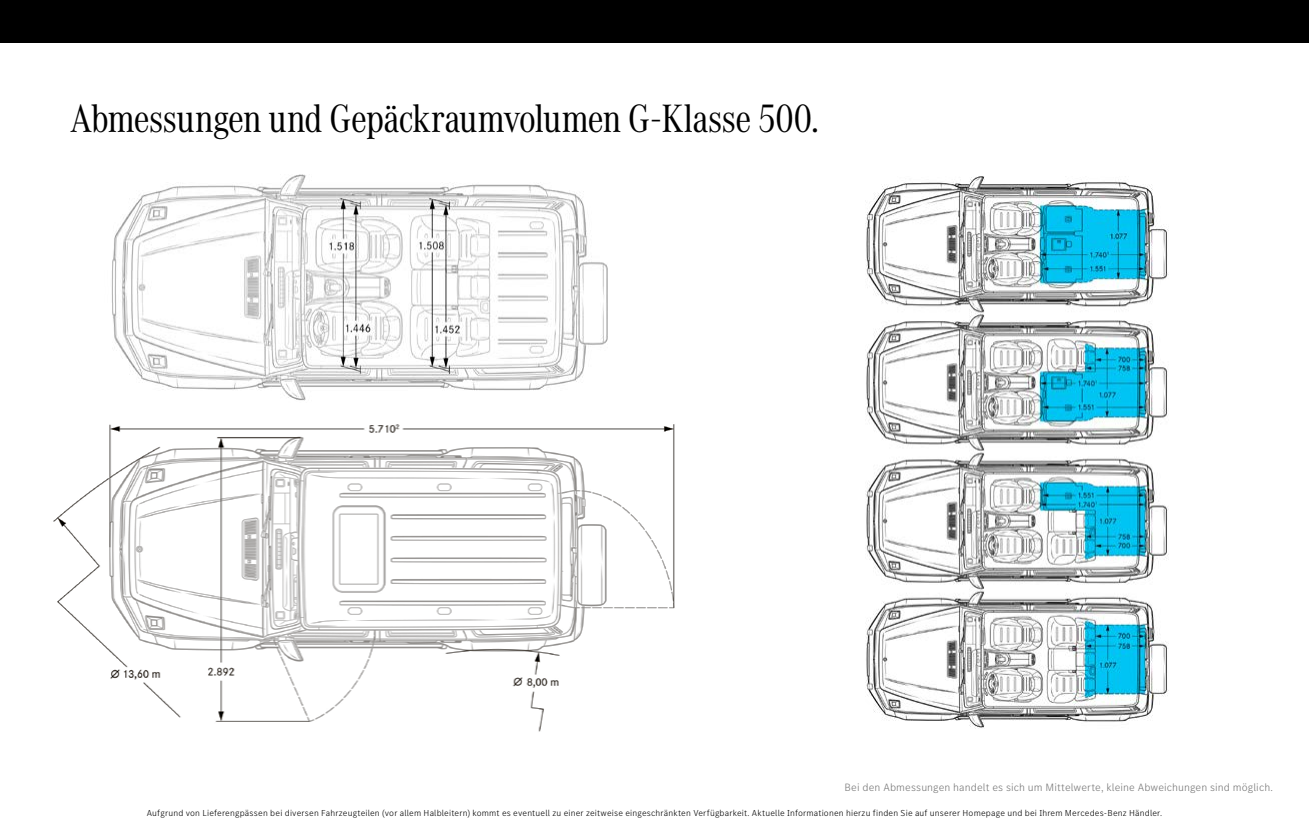
<style>
.page{position:relative;width:1309px;height:820px;background:#fff}
.page>*{position:absolute;margin:0;border:0;box-sizing:border-box;transform-origin:0 0}
.t1{font:41px "MB Corpo A Title Cond";letter-spacing:-.01em;color:#000}
.t2{font:300 11px "MB Corpo S Text";letter-spacing:.01em;color:#777}
.t3{font:300 9px "MB Corpo S Text";letter-spacing:.02em;color:#000}
</style>
<div class="page">
<div style="left:0;top:0;width:1309px;height:43px;background:#000"></div>
<img style="left:53px;top:424px;width:622px;height:308px">
<img style="left:111px;top:174px;width:497px;height:227px">
<img style="left:865px;top:176px;width:304px;height:553px">
<h1 class="t1" style="left:71px;top:91px;width:749px">Abmessungen und Gepäckraumvolumen G-Klasse 500.</h1>
<p class="t2" style="left:845px;top:780px;width:430px">Bei den Abmessungen handelt es sich um Mittelwerte, kleine Abweichungen sind möglich.</p>
<p class="t3" style="left:147px;top:807px;width:1017px">Aufgrund von Lieferengpässen bei diversen Fahrzeugteilen (vor allem Halbleitern) kommt es eventuell zu einer zeitweise eingeschränkten Verfügbarkeit. Aktuelle Informationen hierzu finden Sie auf unserer Homepage und bei Ihrem Mercedes-Benz Händler.</p>
</div>
